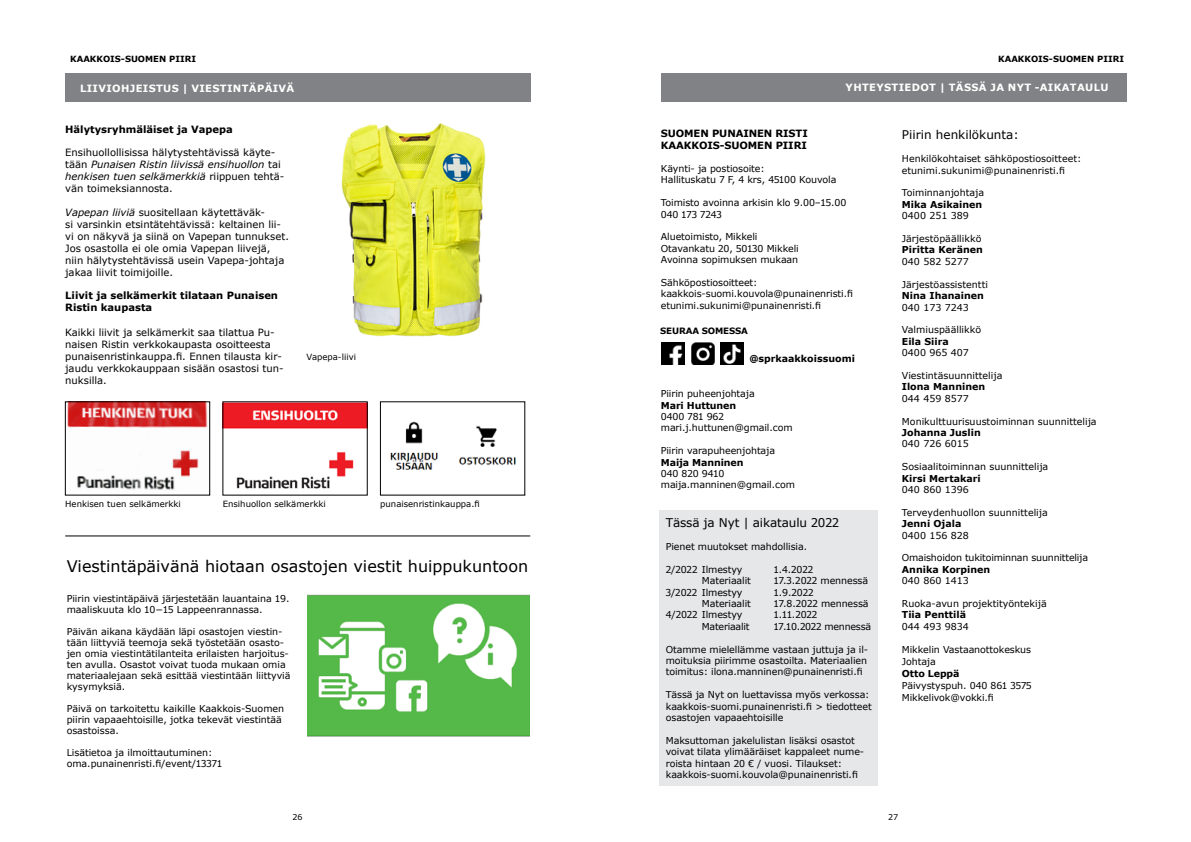
<style>
.page{position:relative;width:1191px;height:842px;background:#fff}
.page>*{position:absolute;margin:0;border:0;box-sizing:border-box;transform-origin:0 0}
.t1{font:16px "Verdana";color:#000}
.t2{font:12px "Verdana";letter-spacing:-.005em;color:#000}
.t3{font:10px/12px "Verdana";color:#000}
.t4{font:700 10px/12px "Verdana";color:#000}
.t5{font:700 10px "Verdana";letter-spacing:.035em;color:#fff}
.t6{font:9.5px/11.4px "Verdana";letter-spacing:-.01em;color:#000}
.t7{font:700 9.5px "Verdana";color:#000}
.t8{font:700 8.7px "Verdana";letter-spacing:-.015em;color:#000}
.t9{font:8.5px "Verdana";color:#000}
.t10{font:700 8.5px "Verdana";color:#000}
.t11{font:8px "Verdana";color:#000}
.s1{font-style:italic}
</style>
<div class="page">
<div style="left:659px;top:510px;width:219px;height:275px;background:#e6e7e8"></div>
<div style="left:661px;top:74px;width:465px;height:28px;background:#808285"></div>
<img style="left:662px;top:342px;width:22px;height:23px">
<img style="left:691px;top:342px;width:23px;height:23px">
<img style="left:721px;top:342px;width:22px;height:23px">
<div style="left:65px;top:74px;width:465px;height:28px;background:#808285"></div>
<hr style="left:65px;top:536px;width:465px;height:1px;background:#000">
<img style="left:341px;top:123px;width:145px;height:214px">
<img style="left:67px;top:404px;width:141px;height:86px">
<div style="left:65px;top:402px;width:145px;height:93px;border:1px solid #000"></div>
<img style="left:225px;top:404px;width:140px;height:85px">
<img style="left:390px;top:421px;width:126px;height:49px">
<img style="left:307px;top:595px;width:222px;height:141px">
<p class="t10" style="left:70px;top:53px;width:127px">KAAKKOIS-SUOMEN PIIRI</p>
<p class="t5" style="left:80px;top:81px;width:216px">LIIVIOHJEISTUS | VIESTINTÄPÄIVÄ</p>
<p class="t4" style="left:65px;top:123px;width:169px">Hälytysryhmäläiset ja Vapepa</p>
<p class="t3" style="left:65px;top:146px;width:221px">Ensihuollollisissa hälytystehtävissä käyte&shy;tään <span class="s1">Punaisen Ristin liivissä ensihuollon</span> tai <span class="s1">henkisen tuen selkämerkkiä</span> riippuen tehtä&shy;vän toimeksiannosta.</p>
<p class="t3" style="left:65px;top:206px;width:225px"><span class="s1">Vapepan liiviä</span> suositellaan käytettäväk-<br>si varsinkin etsintätehtävissä: keltainen lii&shy;vi on näkyvä ja siinä on Vapepan tunnukset.<br>Jos osastolla ei ole omia Vapepan liivejä, niin hälytystehtävissä usein Vapepa-johtaja jakaa liivit toimijoille.</p>
<p class="t4" style="left:65px;top:289px;width:214px">Liivit ja selkämerkit tilataan Punaisen<br>Ristin kaupasta</p>
<p class="t3" style="left:65px;top:326px;width:220px">Kaikki liivit ja selkämerkit saa tilattua Pu&shy;naisen Ristin verkkokaupasta osoitteesta punaisenristinkauppa.fi. Ennen tilausta kir&shy;jaudu verkkokauppaan sisään osastosi tun&shy;nuksilla.</p>
<p class="t9" style="left:307px;top:351px;width:51px">Vapepa-liivi</p>
<p class="t9" style="left:65px;top:498px;width:117px">Henkisen tuen selkämerkki</p>
<p class="t9" style="left:223px;top:498px;width:104px">Ensihuollon selkämerkki</p>
<p class="t9" style="left:380px;top:498px;width:101px">punaisenristinkauppa.fi</p>
<h1 class="t1" style="left:67px;top:555px;width:463px">Viestintäpäivänä hiotaan osastojen viestit huippukuntoon</h1>
<p class="t6" style="left:67px;top:593px;width:224px;line-height:11px">Piirin viestintäpäivä järjestetään lauantaina 19. maaliskuuta klo 10−15 Lappeenrannassa.</p>
<p class="t6" style="left:67px;top:626px;width:225px;line-height:11px">Päivän aikana käydään läpi osastojen viestin&shy;tään liittyviä teemoja sekä työstetään osasto&shy;jen omia viestintätilanteita erilaisten harjoitus&shy;ten avulla. Osastot voivat tuoda mukaan omia materiaalejaan sekä esittää viestintään liittyviä kysymyksiä.</p>
<p class="t6" style="left:67px;top:703px;width:219px;line-height:11px">Päivä on tarkoitettu kaikille Kaakkois-Suomen piirin vapaaehtoisille, jotka tekevät viestintää osastoissa.</p>
<p class="t6" style="left:67px;top:747px;width:157px;line-height:11px">Lisätietoa ja ilmoittautuminen: oma.punainenristi.fi/event/13371</p>
<p class="t10" style="left:998px;top:52px;width:127px">KAAKKOIS-SUOMEN PIIRI</p>
<p class="t5" style="left:845px;top:81px;width:264px">YHTEYSTIEDOT | TÄSSÄ JA NYT -AIKATAULU</p>
<p class="t4" style="left:661px;top:127px;width:148px">SUOMEN PUNAINEN RISTI<br>KAAKKOIS-SUOMEN PIIRI</p>
<p class="t6" style="left:661px;top:163px;width:177px">Käynti- ja postiosoite:<br>Hallituskatu 7 F, 4 krs, 45100 Kouvola</p>
<p class="t6" style="left:661px;top:197px;width:187px">Toimisto avoinna arkisin klo 9.00–15.00<br>040 173 7243</p>
<p class="t6" style="left:661px;top:231px;width:139px">Aluetoimisto, Mikkeli<br>Otavankatu 20, 50130 Mikkeli<br>Avoinna sopimuksen mukaan</p>
<p class="t6" style="left:661px;top:277px;width:194px">Sähköpostiosoitteet: kaakkois-suomi.kouvola@punainenristi.fi etunimi.sukunimi@punainenristi.fi</p>
<p class="t8" style="left:660px;top:325px;width:89px">SEURAA SOMESSA</p>
<p class="t7" style="left:749px;top:352px;width:107px">@sprkaakkoissuomi</p>
<p class="t6" style="left:661px;top:388px;width:95px">Piirin puheenjohtaja</p>
<p class="t7" style="left:661px;top:398px;width:77px">Mari Huttunen</p>
<p class="t6" style="left:661px;top:411px;width:133px">0400 781 962 mari.j.huttunen@gmail.com</p>
<p class="t6" style="left:661px;top:445px;width:116px">Piirin varapuheenjohtaja</p>
<p class="t7" style="left:661px;top:455px;width:84px">Maija Manninen</p>
<p class="t6" style="left:661px;top:468px;width:136px">040 820 9410 maija.manninen@gmail.com</p>
<p class="t2" style="left:666px;top:514px;width:175px">Tässä ja Nyt | aikataulu 2022</p>
<p class="t6" style="left:666px;top:541px;width:143px">Pienet muutokset mahdollisia.</p>
<p class="t6" style="left:666px;top:563px;width:78px">2/2022 Ilmestyy</p>
<p class="t6" style="left:774px;top:563px;width:41px">1.4.2022</p>
<p class="t6" style="left:702px;top:575px;width:51px">Materiaalit</p>
<p class="t6" style="left:774px;top:575px;width:96px">17.3.2022 mennessä</p>
<p class="t6" style="left:666px;top:586px;width:78px">3/2022 Ilmestyy</p>
<p class="t6" style="left:774px;top:586px;width:41px">1.9.2022</p>
<p class="t6" style="left:702px;top:598px;width:51px">Materiaalit</p>
<p class="t6" style="left:774px;top:598px;width:96px">17.8.2022 mennessä</p>
<p class="t6" style="left:666px;top:609px;width:78px">4/2022 Ilmestyy</p>
<p class="t6" style="left:774px;top:609px;width:45px">1.11.2022</p>
<p class="t6" style="left:702px;top:620px;width:49px">Materiaalit</p>
<p class="t6" style="left:774px;top:620px;width:99px">17.10.2022 mennessä</p>
<p class="t6" style="left:666px;top:643px;width:204px;text-align:justify">Otamme mielellämme vastaan juttuja ja il&shy;moituksia piirimme osastoilta. Materiaalien toimitus: ilona.manninen@punainenristi.fi</p>
<p class="t6" style="left:666px;top:689px;width:207px">Tässä ja Nyt on luettavissa myös verkossa: kaakkois-suomi.punainenristi.fi &gt; tiedotteet osastojen vapaaehtoisille</p>
<p class="t6" style="left:666px;top:734px;width:200px">Maksuttoman jakelulistan lisäksi osastot voivat tilata ylimääräiset kappaleet nume&shy;roista hintaan 20 € / vuosi. Tilaukset: kaakkois-suomi.kouvola@punainenristi.fi</p>
<p class="t2" style="left:902px;top:126px;width:119px">Piirin henkilökunta:</p>
<p class="t6" style="left:902px;top:153px;width:181px">Henkilökohtaiset sähköpostiosoitteet: etunimi.sukunimi@punainenristi.fi</p>
<p class="t6" style="left:902px;top:187px;width:84px">Toiminnanjohtaja</p>
<p class="t7" style="left:902px;top:198px;width:82px">Mika Asikainen</p>
<p class="t6" style="left:902px;top:210px;width:69px">0400 251 389</p>
<p class="t6" style="left:902px;top:233px;width:81px">Järjestöpäällikkö</p>
<p class="t7" style="left:902px;top:243px;width:82px">Piritta Keränen</p>
<p class="t6" style="left:902px;top:256px;width:69px">040 582 5277</p>
<p class="t6" style="left:902px;top:278px;width:88px">Järjestöassistentti</p>
<p class="t7" style="left:902px;top:289px;width:84px">Nina Ihanainen</p>
<p class="t6" style="left:902px;top:301px;width:69px">040 173 7243</p>
<p class="t6" style="left:902px;top:324px;width:81px">Valmiuspäällikkö</p>
<p class="t7" style="left:902px;top:334px;width:48px">Eila Siira</p>
<p class="t6" style="left:902px;top:347px;width:69px">0400 965 407</p>
<p class="t6" style="left:902px;top:370px;width:102px">Viestintäsuunnittelija</p>
<p class="t7" style="left:902px;top:380px;width:85px">Ilona Manninen</p>
<p class="t6" style="left:902px;top:392px;width:69px">044 459 8577</p>
<p class="t6" style="left:902px;top:415px;width:196px">Monikulttuurisuustoiminnan suunnittelija</p>
<p class="t7" style="left:902px;top:426px;width:80px">Johanna Juslin</p>
<p class="t6" style="left:902px;top:438px;width:69px">040 726 6015</p>
<p class="t6" style="left:902px;top:461px;width:148px">Sosiaalitoiminnan suunnittelija</p>
<p class="t7" style="left:902px;top:471px;width:80px">Kirsi Mertakari</p>
<p class="t6" style="left:902px;top:484px;width:69px">040 860 1396</p>
<p class="t6" style="left:902px;top:506px;width:147px">Terveydenhuollon suunnittelija</p>
<p class="t7" style="left:902px;top:517px;width:61px">Jenni Ojala</p>
<p class="t6" style="left:902px;top:529px;width:69px">0400 156 828</p>
<p class="t6" style="left:902px;top:552px;width:188px">Omaishoidon tukitoiminnan suunnittelija</p>
<p class="t7" style="left:902px;top:562px;width:90px">Annika Korpinen</p>
<p class="t6" style="left:902px;top:575px;width:69px">040 860 1413</p>
<p class="t6" style="left:902px;top:598px;width:146px">Ruoka-avun projektityöntekijä</p>
<p class="t7" style="left:902px;top:608px;width:66px">Tiia Penttilä</p>
<p class="t6" style="left:902px;top:620px;width:69px">044 493 9834</p>
<p class="t6" style="left:902px;top:644px;width:131px;line-height:12px">Mikkelin Vastaanottokeskus<br>Johtaja</p>
<p class="t7" style="left:902px;top:667px;width:59px">Otto Leppä</p>
<p class="t6" style="left:902px;top:680px;width:131px;line-height:12px">Päivystyspuh. 040 861 3575<br>Mikkelivok@vokki.fi</p>
<p class="t11" style="left:292px;top:812px;width:12px">26</p>
<p class="t11" style="left:888px;top:812px;width:12px">27</p>
</div>
